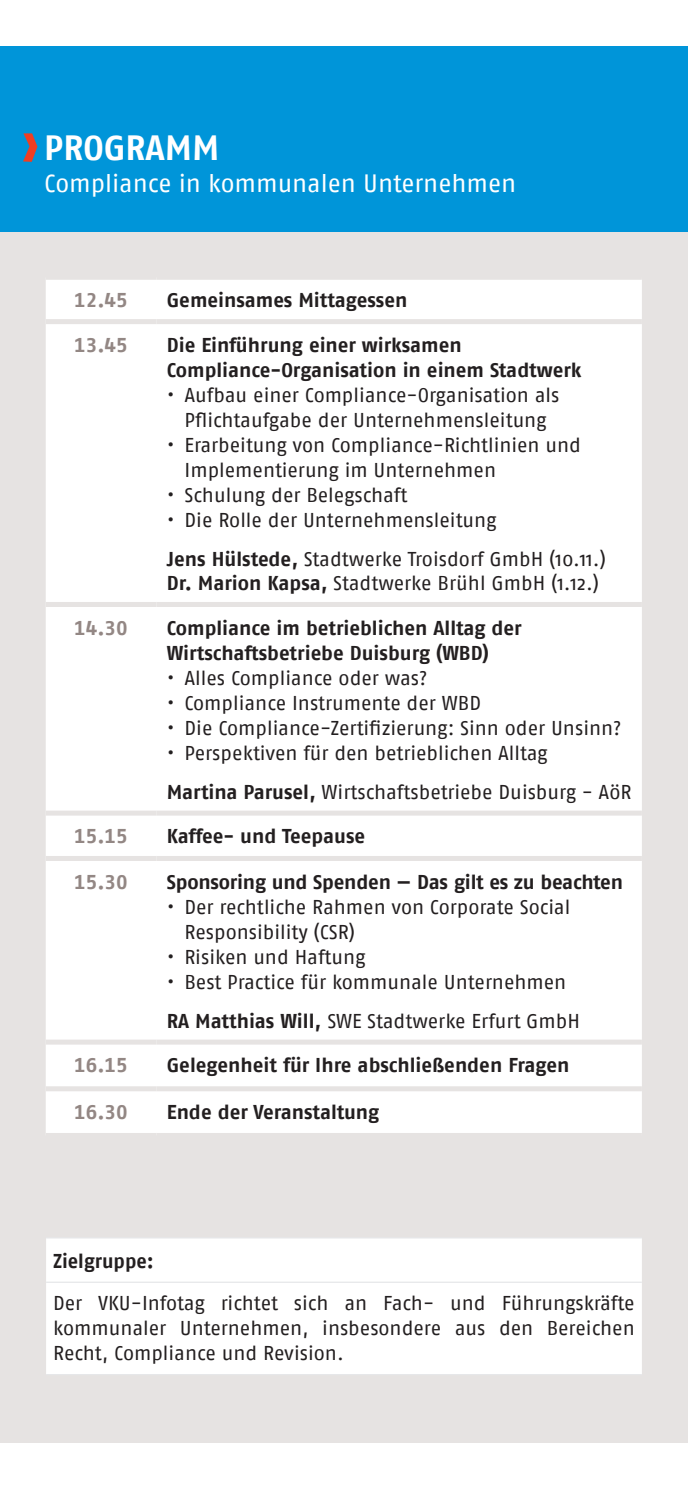
<style>
.page{position:relative;width:688px;height:1489px;background:#fff}
.page>*{position:absolute;margin:0;border:0;box-sizing:border-box;transform-origin:0 0}
.t1{font:700 35px "Fago No";color:#fff}
.t2{font:25px "Fago No";letter-spacing:-.005em;color:#fff}
.t3{font:20px/25px "Fago No";color:#231f20}
.t4{font:700 20px/25px "Fago No";color:#231f20}
.t5{font:20px "Fago No Bold Tf";letter-spacing:-.01em;color:#231f20}
.t6{font:20px "Fago No Bold Tf";color:#938784}
.s1{font-weight:700}
.s2{font-family:"Fago No";font-weight:700}
</style>
<div class="page">
<div style="left:0;top:46px;width:687px;height:186px;background:#0095d9"></div>
<div style="left:0;top:232px;width:687px;height:1210px;background:#e6e3e2"></div>
<svg style="left:23px;top:133px;width:14px;height:29px"></svg>
<div style="left:46px;top:280px;width:595px;height:852px;background:#fff"></div>
<div style="left:46px;top:319px;width:110px;height:5px;background:#e6e3e2"></div>
<div style="left:156px;top:319px;width:485px;height:5px;background:#e6e3e2"></div>
<div style="left:46px;top:602px;width:110px;height:5px;background:#e6e3e2"></div>
<div style="left:156px;top:602px;width:485px;height:5px;background:#e6e3e2"></div>
<div style="left:46px;top:810px;width:110px;height:5px;background:#e6e3e2"></div>
<div style="left:156px;top:810px;width:485px;height:5px;background:#e6e3e2"></div>
<div style="left:46px;top:856px;width:110px;height:5px;background:#e6e3e2"></div>
<div style="left:156px;top:856px;width:485px;height:5px;background:#e6e3e2"></div>
<div style="left:46px;top:1039px;width:110px;height:5px;background:#e6e3e2"></div>
<div style="left:156px;top:1039px;width:485px;height:5px;background:#e6e3e2"></div>
<div style="left:46px;top:1086px;width:110px;height:5px;background:#e6e3e2"></div>
<div style="left:156px;top:1086px;width:485px;height:5px;background:#e6e3e2"></div>
<div style="left:46px;top:1238px;width:595px;height:135px;background:#fff"></div>
<hr style="left:46px;top:1237px;width:595px;height:1px;background:#e6e7e9">
<hr style="left:46px;top:1281px;width:595px;height:1px;background:#e6e7e9">
<hr style="left:46px;top:1373px;width:595px;height:2px;background:#e6e7e9">
<h1 class="t1" style="left:44px;top:127px;width:176px">PROGRAMM</h1>
<p class="t2" style="left:44px;top:169px;width:473px">Compliance in kommunalen Unternehmen</p>
<p class="t6" style="left:74px;top:289px;width:55px">12.45</p>
<p class="t4" style="left:167px;top:288px;width:242px">Gemeinsames Mittagessen</p>
<p class="t6" style="left:74px;top:333px;width:55px">13.45</p>
<p class="t4" style="left:167px;top:332px;width:416px">Die Einführung einer wirksamen<br>Compliance-Organisation in einem Stadtwerk</p>
<p class="t3" style="left:167px;top:382px;width:394px;text-align:center">• Aufbau einer Compliance-Organisation als<br>Pflichtaufgabe der Unternehmensleitung</p>
<p class="t3" style="left:184px;top:432px;width:398px;text-indent:-18px">• Erarbeitung von Compliance-Richtlinien und<br>Implementierung im Unternehmen</p>
<p class="t3" style="left:167px;top:482px;width:242px">• Schulung der Belegschaft</p>
<p class="t3" style="left:167px;top:500px;width:440px;line-height:39.2px">• Die Rolle der Unternehmensleitung<br><span class="s1">Jens Hülstede,</span> Stadtwerke Troisdorf GmbH (10.11.)</p>
<p class="t3" style="left:167px;top:570px;width:433px"><span class="s1">Dr. Marion Kapsa,</span> Stadtwerke Brühl GmbH (1.12.)</p>
<p class="t6" style="left:74px;top:616px;width:55px">14.30</p>
<p class="t4" style="left:167px;top:615px;width:356px">Compliance im betrieblichen Alltag der<br>Wirtschaftsbetriebe Duisburg (WBD)</p>
<p class="t3" style="left:167px;top:665px;width:262px">• Alles Compliance oder was?</p>
<p class="t3" style="left:167px;top:690px;width:316px">• Compliance Instrumente der WBD</p>
<p class="t3" style="left:167px;top:715px;width:456px">• Die Compliance-Zertifizierung: Sinn oder Unsinn?</p>
<p class="t3" style="left:167px;top:733px;width:466px;line-height:39.2px">• Perspektiven für den betrieblichen Alltag<br><span class="s1">Martina Parusel,</span> Wirtschaftsbetriebe Duisburg - AöR</p>
<p class="t6" style="left:74px;top:824px;width:55px">15.15</p>
<p class="t4" style="left:167px;top:823px;width:200px">Kaffee- und Teepause</p>
<p class="t6" style="left:74px;top:869px;width:55px">15.30</p>
<p class="t5" style="left:167px;top:869px;width:457px">Sponsoring und Spenden <span class="s2">—</span> Das gilt es zu beachten</p>
<p class="t3" style="left:184px;top:894px;width:387px;text-indent:-18px">• Der rechtliche Rahmen von Corporate Social<br>Responsibility (CSR)</p>
<p class="t3" style="left:167px;top:944px;width:200px">• Risiken und Haftung</p>
<p class="t3" style="left:167px;top:961px;width:415px;line-height:39.2px">• Best Practice für kommunale Unternehmen<br><span class="s1">RA Matthias Will,</span> SWE Stadtwerke Erfurt GmbH</p>
<p class="t6" style="left:74px;top:1053px;width:55px">16.15</p>
<p class="t4" style="left:167px;top:1052px;width:404px">Gelegenheit für Ihre abschließenden Fragen</p>
<p class="t6" style="left:74px;top:1100px;width:55px">16.30</p>
<p class="t4" style="left:167px;top:1099px;width:214px">Ende der Veranstaltung</p>
<p class="t4" style="left:53px;top:1248px;width:102px">Zielgruppe:</p>
<p class="t3" style="left:53px;top:1290px;width:583px;text-align:justify">Der VKU-Infotag richtet sich an Fach- und Führungskräfte kommunaler Unternehmen, insbesondere aus den Bereichen Recht, Compliance und Revision.</p>
</div>
